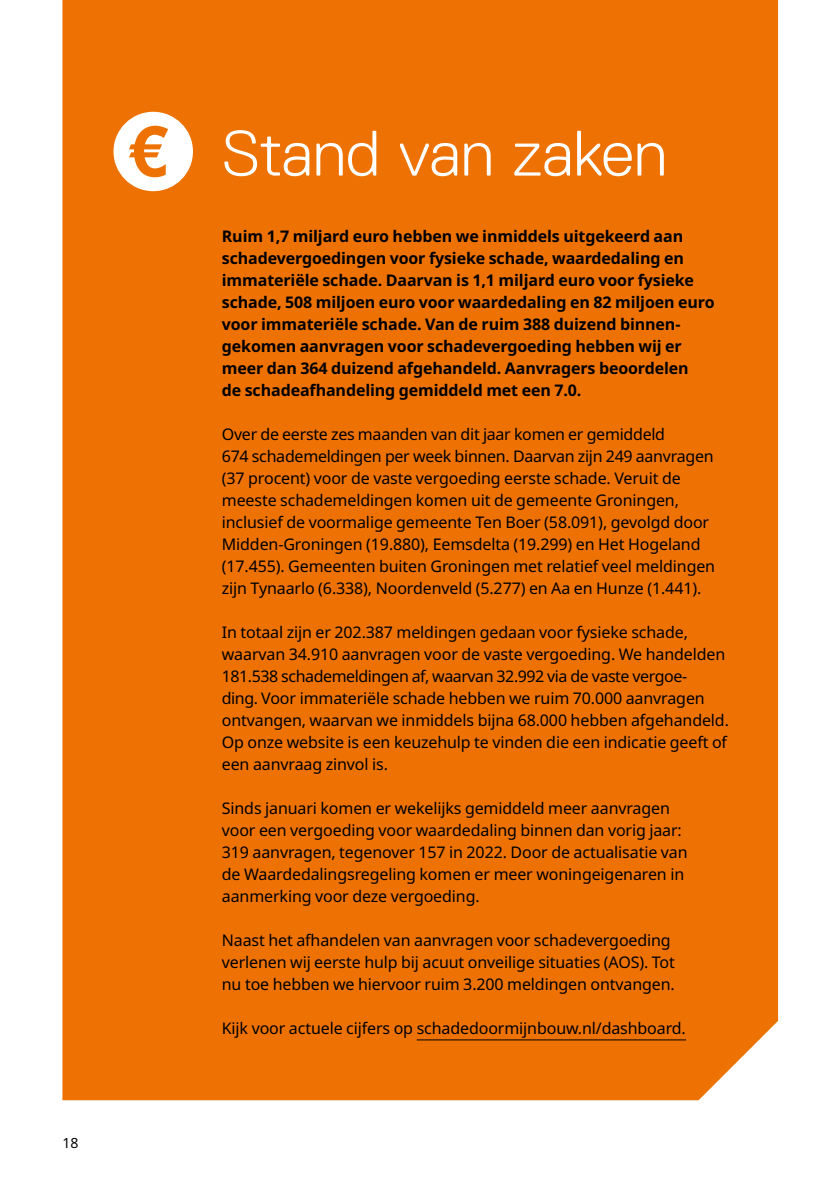
<style>
.page{position:relative;width:840px;height:1191px;background:#fff}
.page>*{position:absolute;margin:0;border:0;box-sizing:border-box;transform-origin:0 0}
.t1{font:300 64px "Replica";color:#fff}
.t2{font:16px/22px "Noto Sans";letter-spacing:-.01em;color:#000}
.t3{font:700 16px/22px "Noto Sans";letter-spacing:-.01em;color:#000}
.t4{font:14px "Noto Sans";color:#000}
</style>
<div class="page">
<div style="left:62px;top:0;width:715px;height:1100px;background:#ee7203"></div>
<svg style="left:113px;top:112px;width:80px;height:79px"></svg>
<hr style="left:416px;top:1039px;width:269px;height:1px;background:#000">
<p class="t4" style="left:62px;top:1133px;width:17px">18</p>
<h1 class="t1" style="left:222px;top:118px;width:446px">Stand van zaken</h1>
<p class="t3" style="left:222px;top:225px;width:494px">Ruim 1,7 miljard euro hebben we inmiddels uitgekeerd aan schadevergoedingen voor fysieke schade, waardedaling en immateriële schade. Daarvan is 1,1 miljard euro voor fysieke schade, 508 miljoen euro voor waardedaling en 82 miljoen euro voor immateriële schade. Van de ruim 388 duizend binnen&shy;gekomen aanvragen voor schadevergoeding hebben wij er meer dan 364 duizend afgehandeld. Aanvragers beoordelen<br>de schadeafhandeling gemiddeld met een 7.0.</p>
<p class="t2" style="left:222px;top:423px;width:494px">Over de eerste zes maanden van dit jaar komen er gemiddeld<br>674 schademeldingen per week binnen. Daarvan zijn 249 aanvragen (37 procent) voor de vaste vergoeding eerste schade. Veruit de meeste schademeldingen komen uit de gemeente Groningen, inclusief de voormalige gemeente Ten Boer (58.091), gevolgd door Midden--Groningen (19.880), Eemsdelta (19.299) en Het Hogeland (17.455). Gemeenten buiten Groningen met relatief veel meldingen zijn Tynaarlo (6.338), Noordenveld (5.277) en Aa en Hunze (1.441).</p>
<p class="t2" style="left:222px;top:621px;width:508px">In totaal zijn er 202.387 meldingen gedaan voor fysieke schade, waarvan 34.910 aanvragen voor de vaste vergoeding. We handelden 181.538 schademeldingen af, waarvan 32.992 via de vaste vergoe-<br>ding. Voor immateriële schade hebben we ruim 70.000 aanvragen ontvangen, waarvan we inmiddels bijna 68.000 hebben afgehandeld.<br>Op onze website is een keuzehulp te vinden die een indicatie geeft of een aanvraag zinvol is.</p>
<p class="t2" style="left:222px;top:797px;width:467px">Sinds januari komen er wekelijks gemiddeld meer aanvragen voor een vergoeding voor waardedaling binnen dan vorig jaar:<br>319 aanvragen, tegenover 157 in 2022. Door de actualisatie van de Waardedalingsregeling komen er meer woningeigenaren in aanmerking voor deze vergoeding.</p>
<p class="t2" style="left:222px;top:929px;width:454px">Naast het afhandelen van aanvragen voor schadevergoeding verlenen wij eerste hulp bij acuut onveilige situaties (AOS). Tot nu toe hebben we hiervoor ruim 3.200 meldingen ontvangen.</p>
<p class="t2" style="left:222px;top:1017px;width:465px">Kijk voor actuele cijfers op schadedoormijnbouw.nl/dashboard.</p>
</div>
